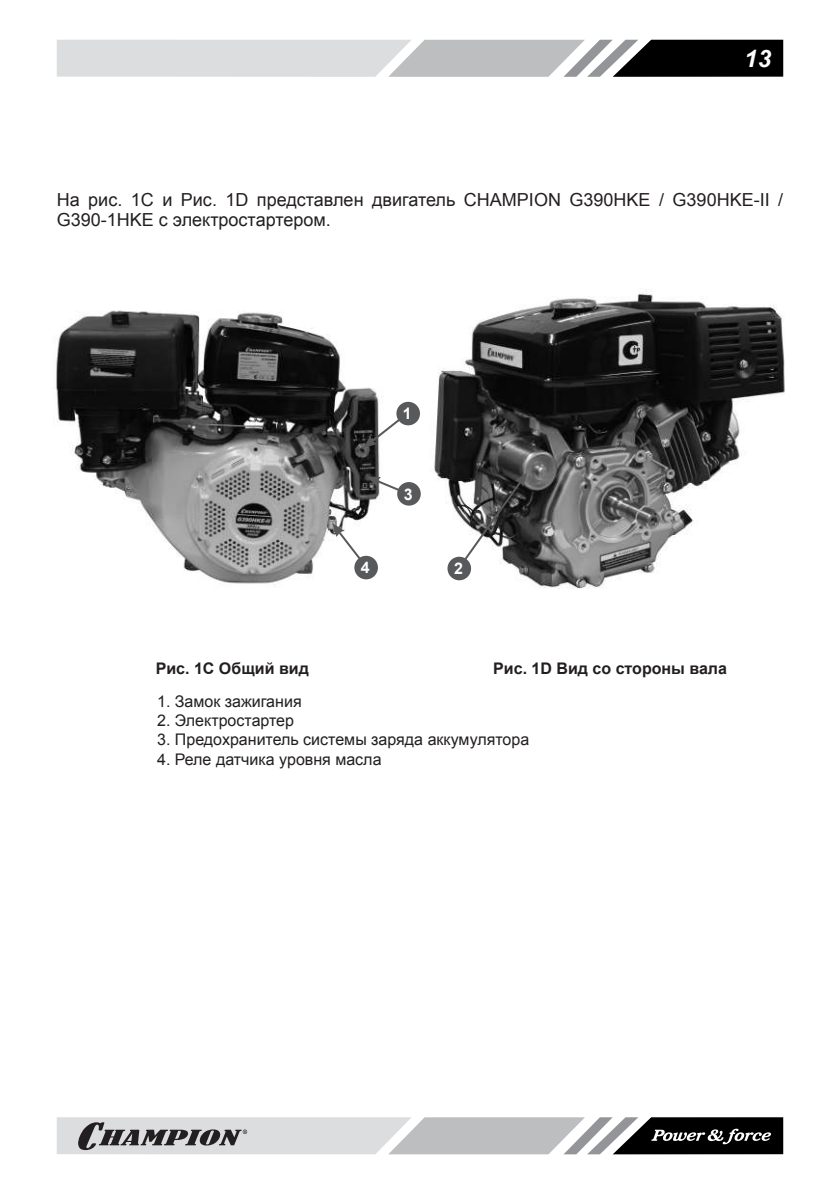
<style>
.page{position:relative;width:840px;height:1191px;background:#fff}
.page>*{position:absolute;margin:0;border:0;box-sizing:border-box;transform-origin:0 0}
.t1{font:italic 700 24px "Arial";color:#fff}
.t2{font:18px/20px "Arial";color:#231f20}
.t3{font:16px "Arial";color:#231f20}
.t4{font:700 16px "Arial";color:#231f20}
.t5{font:700 16px "Arial";color:#fff}
</style>
<div class="page">
<svg style="left:57px;top:40px;width:725px;height:37px;background:#a7a8a9"></svg>
<svg style="left:57px;top:1117px;width:725px;height:37px;background:#a1a2a3"></svg>
<img style="left:56px;top:310px;width:353px;height:275px">
<img style="left:417px;top:290px;width:368px;height:299px">
<div style="left:396px;top:402px;width:24px;height:23px;background:#58595b;border-radius:50%"></div>
<div style="left:397px;top:482px;width:23px;height:23px;background:#58595b;border-radius:50%"></div>
<div style="left:354px;top:556px;width:24px;height:23px;background:#58595b;border-radius:50%"></div>
<div style="left:447px;top:557px;width:24px;height:23px;background:#58595b;border-radius:50%"></div>
<svg style="left:362px;top:414px;width:43px;height:34px"></svg>
<svg style="left:366px;top:476px;width:43px;height:20px"></svg>
<svg style="left:332px;top:523px;width:32px;height:41px"></svg>
<svg style="left:460px;top:472px;width:67px;height:92px"></svg>
<h1 class="t1" style="left:743px;top:44px;width:28px">13</h1>
<p class="t2" style="left:57px;top:190px;width:727px">На рис. 1C и Рис. 1D представлен двигатель CHAMPION G390HKE / G390HKE-II /<br>G390-1HKE с электростартером.</p>
<p class="t5" style="left:403px;top:404px;width:10px">1</p>
<p class="t5" style="left:403px;top:485px;width:10px">3</p>
<p class="t5" style="left:361px;top:558px;width:10px">4</p>
<p class="t5" style="left:454px;top:559px;width:10px">2</p>
<p class="t4" style="left:156px;top:657px;width:155px">Рис. 1С Общий вид</p>
<p class="t4" style="left:493px;top:657px;width:235px">Рис. 1D Вид со стороны вала</p>
<p class="t3" style="left:157px;top:691px;width:146px">1. Замок зажигания</p>
<p class="t3" style="left:157px;top:710px;width:138px">2. Электростартер</p>
<p class="t3" style="left:157px;top:729px;width:373px">3. Предохранитель системы заряда аккумулятора</p>
<p class="t3" style="left:157px;top:748px;width:226px">4. Реле датчика уровня масла</p>
</div>
